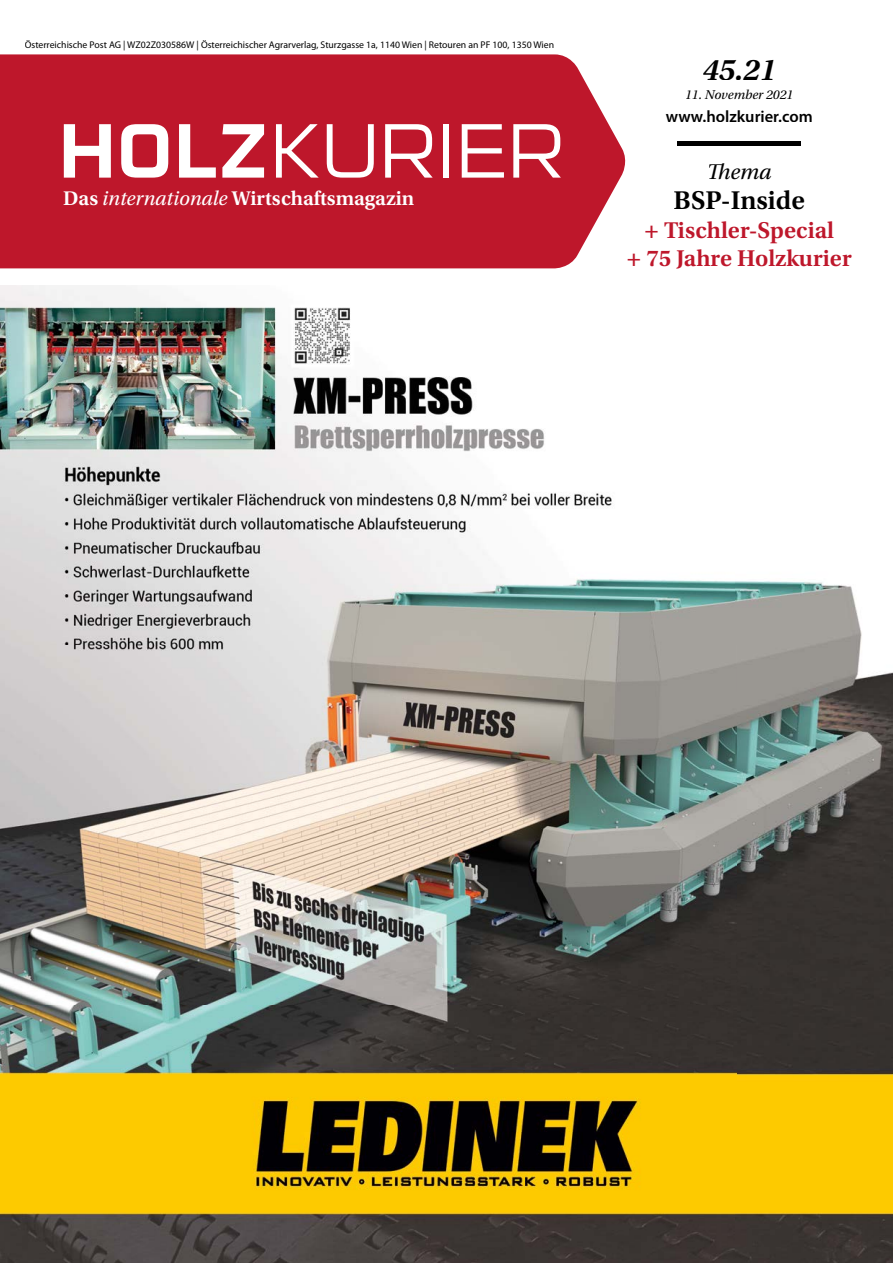
<style>
.page{position:relative;width:893px;height:1263px;background:#fff}
.page>*{position:absolute;margin:0;border:0;box-sizing:border-box;transform-origin:0 0}
.t1{font:italic 600 31.5px "Utopia Std";color:#000}
.t2{font:600 27px "Utopia Std";color:#000}
.t3{font:600 24px/28.5px "Utopia Std";color:#be172b;text-align:center}
.t4{font:italic 22.5px "Utopia Std";color:#000}
.t5{font:600 20.85px "Utopia Std";color:#fff}
.t6{font:600 16.5px "Myriad Pro";color:#000}
.t7{font:italic 13.5px "Utopia Std";color:#000}
.t8{font:9.75px "Myriad Pro";color:#000}
.s1{font-weight:400;font-style:italic}
</style>
<div class="page">
<img style="left:0;top:285px;width:893px;height:978px">
<div style="left:0;top:54px;width:626px;height:214px;background:#be172b"></div>
<svg style="left:64px;top:124px;width:47px;height:54px"></svg>
<svg style="left:121px;top:124px;width:47px;height:54px"></svg>
<svg style="left:179px;top:124px;width:37px;height:54px"></svg>
<svg style="left:222px;top:124px;width:42px;height:54px"></svg>
<svg style="left:276px;top:124px;width:43px;height:54px"></svg>
<svg style="left:327px;top:124px;width:47px;height:54px"></svg>
<svg style="left:385px;top:124px;width:48px;height:54px"></svg>
<div style="left:443px;top:124px;width:6px;height:54px;background:#fff"></div>
<svg style="left:462px;top:124px;width:42px;height:54px"></svg>
<svg style="left:513px;top:124px;width:48px;height:54px"></svg>
<div style="left:677px;top:141px;width:124px;height:5px;background:#000"></div>
<p class="t8" style="left:25px;top:38px;width:531px">Österreichische Post AG | WZ02Z030586W | Österreichischer Agrarverlag, Sturzgasse 1a, 1140 Wien | Retouren an PF 100, 1350 Wien</p>
<h3 class="t5" style="left:63px;top:186px;width:353px">Das <span class="s1">internationale</span> Wirtschaftsmagazin</h3>
<h1 class="t1" style="left:702px;top:52px;width:75px">45.21</h1>
<h3 class="t7" style="left:685px;top:87px;width:110px">11. November 2021</h3>
<h3 class="t6" style="left:666px;top:105px;width:148px">www.holzkurier.com</h3>
<h3 class="t4" style="left:730px;top:160px;width:42px">ema</h3>
<h2 class="t2" style="left:673px;top:185px;width:133px">BSP-Inside</h2>
<h3 class="t3" style="left:627px;top:216px;width:227px">+ Tischler-Special<br>+ 75 Jahre Holzkurier</h3>
</div>
